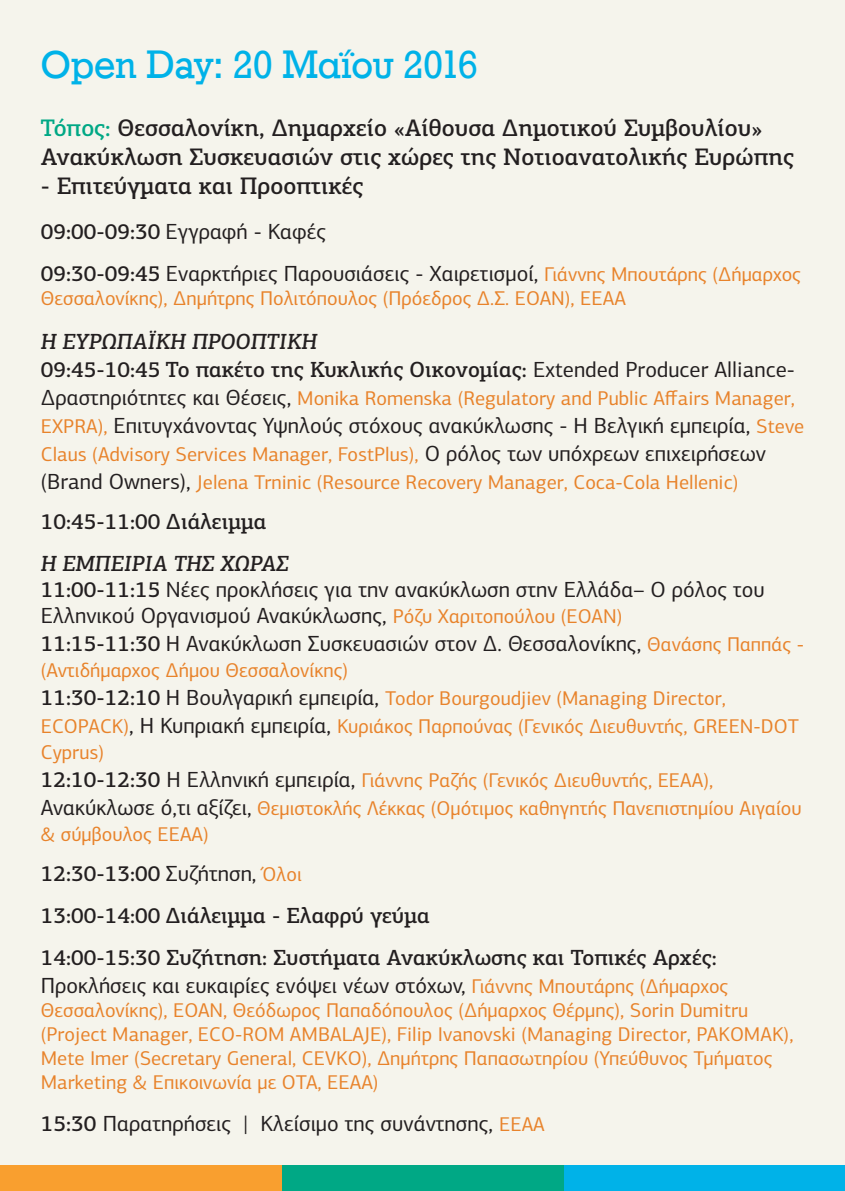
<style>
.page{position:relative;width:845px;height:1191px;background:#f5f4ec}
.page>*{position:absolute;margin:0;border:0;box-sizing:border-box;transform-origin:0 0}
.t1{font:41px "Mg Rock Nice";color:#00b2e8}
.t2{font:500 24px "PF Centro Slab Pro";color:#231f20}
.t3{font:22px/26px "PF Centro Sans Pro";color:#231f20}
.t4{font:500 22px/28px "PF Centro Slab Pro";color:#231f20}
.t5{font:italic 500 22px "PF Centro Slab Pro";color:#231f20}
.t6{font:20px/28px "PF Centro Sans Pro";color:#e8832b}
.s1{color:#00a885}
.s2{font-family:"PF Centro Slab Pro";font-weight:500}
.s3{font-size:20px;color:#e8832b}
.s4{font-family:"PF Centro Sans Pro";font-weight:400}
.s5{font-size:22px;color:#231f20}
.s6{font-family:"PF Centro Slab Pro";font-weight:500;font-size:22px;color:#231f20}
.s7{font-family:"PF Centro Sans Pro";font-weight:400;font-size:20px;color:#e8832b}
</style>
<div class="page">
<hr style="left:0;top:0;width:1px;height:1191px;background:#efeee1">
<div style="left:563px;top:1165px;width:282px;height:26px;background:#00b2e8"></div>
<div style="left:282px;top:1165px;width:281px;height:26px;background:#00a885"></div>
<div style="left:0;top:1165px;width:282px;height:26px;background:#f99f2f"></div>
<p class="t1" style="left:41px;top:41px;width:438px">Open Day: 20 Μαΐου 2016</p>
<p class="t2" style="left:41px;top:113px;width:723px"><span class="s1">Τόπος:</span> Θεσσαλονίκη, Δημαρχείο «Αίθουσα Δημοτικού Συμβουλίου»</p>
<p class="t2" style="left:41px;top:142px;width:754px">Ανακύκλωση Συσκευασιών στις χώρες της Νοτιοανατολικής Ευρώπης</p>
<p class="t2" style="left:41px;top:170px;width:324px">- Επιτεύγματα και Προοπτικές</p>
<p class="t3" style="left:41px;top:218px;width:287px"><span class="s2">09:00-09:30</span> Εγγραφή - Καφές</p>
<p class="t3" style="left:41px;top:260px;width:762px"><span class="s2">09:30-09:45</span> Εναρκτήριες Παρουσιάσεις - Χαιρετισμοί, <span class="s3">Γιάννης Μπουτάρης (Δήμαρχος</span></p>
<p class="t6" style="left:41px;top:284px;width:586px">Θεσσαλονίκης), Δημήτρης Πολιτόπουλος (Πρόεδρος Δ.Σ. ΕΟΑΝ), ΕΕΑΑ</p>
<p class="t5" style="left:41px;top:328px;width:278px">Η ΕΥΡΩΠΑΪΚΗ ΠΡΟΟΠΤΙΚΗ</p>
<p class="t4" style="left:41px;top:355px;width:755px">09:45-10:45 Το πακέτο της Κυκλικής Οικονομίας: <span class="s4">Extended Producer Alliance-</span></p>
<p class="t6" style="left:41px;top:384px;width:756px"><span class="s5">Δραστηριότητες και Θέσεις,</span> Monika Romenska (Regulatory and Public Affairs Manager,</p>
<p class="t3" style="left:41px;top:412px;width:765px"><span class="s3">EXPRA),</span> Επιτυγχάνοντας Υψηλούς στόχους ανακύκλωσης - Η Βελγική εμπειρία, <span class="s3">Steve</span></p>
<p class="t6" style="left:41px;top:440px;width:727px">Claus (Advisory Services Manager, FostPlus), <span class="s5">Ο ρόλος των υπόχρεων επιχειρήσεων (Brand Owners),</span> Jelena Trninic (Resource Recovery Manager, Coca-Cola Hellenic)</p>
<p class="t4" style="left:41px;top:507px;width:227px">10:45-11:00 Διάλειμμα</p>
<p class="t5" style="left:41px;top:550px;width:249px">Η ΕΜΠΕΙΡΙΑ ΤΗΣ ΧΩΡΑΣ</p>
<p class="t3" style="left:41px;top:576px;width:725px"><span class="s2">11:00-11:15</span> Νέες προκλήσεις για την ανακύκλωση στην Ελλάδα– Ο ρόλος του<br>Ελληνικού Οργανισμού Ανακύκλωσης, <span class="s3">Ρόζυ Χαριτοπούλου (ΕΟΑΝ)</span></p>
<p class="t3" style="left:41px;top:630px;width:764px"><span class="s2">11:15-11:30</span> Η Ανακύκλωση Συσκευασιών στον Δ. Θεσσαλονίκης, <span class="s3">Θανάσης Παππάς -</span></p>
<p class="t6" style="left:41px;top:656px;width:309px">(Αντιδήμαρχος Δήμου Θεσσαλονίκης)</p>
<p class="t6" style="left:41px;top:684px;width:759px"><span class="s6">11:30-12:10</span> <span class="s5">Η Βουλγαρική εμπειρία,</span> Todor Bourgoudjiev (Managing Director,<br>ECOPACK)<span class="s5">, Η Κυπριακή εμπειρία,</span> Κυριάκος Παρπούνας (Γενικός Διευθυντής, GREEN-DOT</p>
<p class="t6" style="left:41px;top:738px;width:65px">Cyprus)</p>
<p class="t6" style="left:41px;top:766px;width:762px"><span class="s6">12:10-12:30</span> <span class="s5">Η Ελληνική εμπειρία,</span> Γιάννης Ραζής (Γενικός Διευθυντής, ΕΕΑΑ),<br><span class="s5">Ανακύκλωσε ό,τι αξίζει,</span> Θεμιστοκλής Λέκκας (Ομότιμος καθηγητής Πανεπιστημίου Αιγαίου</p>
<p class="t6" style="left:41px;top:820px;width:170px">&amp; σύμβουλος ΕΕΑΑ)</p>
<p class="t4" style="left:41px;top:859px;width:262px">12:30-13:00 <span class="s4">Συζήτηση,</span> <span class="s7">Όλοι</span></p>
<p class="t4" style="left:41px;top:901px;width:390px">13:00-14:00 Διάλειμμα - Ελαφρύ γεύμα</p>
<p class="t4" style="left:41px;top:943px;width:689px">14:00-15:30 Συζήτηση: Συστήματα Ανακύκλωσης και Τοπικές Αρχές:<br><span class="s4">Προκλήσεις και ευκαιρίες ενόψει νέων στόχων,</span> <span class="s7">Γιάννης Μπουτάρης (Δήμαρχος</span></p>
<p class="t6" style="left:41px;top:998px;width:754px;line-height:24px">Θεσσαλονίκης), ΕΟΑΝ, Θεόδωρος Παπαδόπουλος (Δήμαρχος Θέρμης), Sorin Dumitru (Project Manager, ECO-ROM AMBALAJE), Filip Ivanovski (Managing Director, PAKOMAK), Mete Imer (Secretary General, CEVKO), Δημήτρης Παπασωτηρίου (Υπεύθυνος Τμήματος Marketing &amp; Επικοινωνία με ΟΤΑ, ΕΕΑΑ)</p>
<p class="t3" style="left:41px;top:1110px;width:505px"><span class="s2">15:30</span> Παρατηρήσεις | Κλείσιμο της συνάντησης, <span class="s3">ΕΕΑΑ</span></p>
</div>
